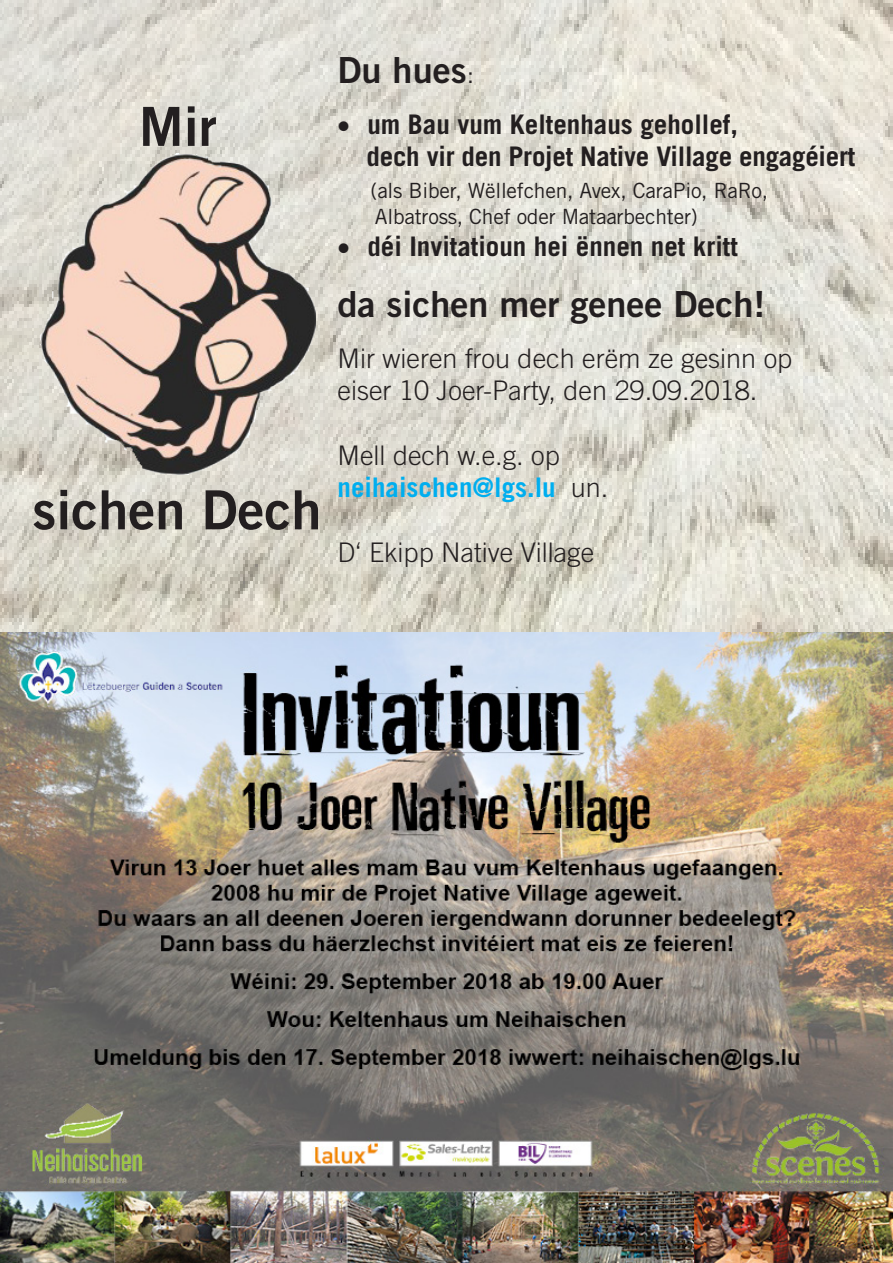
<style>
.page{position:relative;width:893px;height:1263px;background:#fff}
.page>*{position:absolute;margin:0;border:0;box-sizing:border-box;transform-origin:0 0}
.t1{font:54px "Trade Gothic Bold Two";color:#231f20}
.t2{font:36px "Trade Gothic Bold Two";color:#231f20}
.t3{font:300 27px/32.4px "Trade Gothic";color:#231f20}
.t4{font:700 27px/32.4px "Trade Gothic";color:#231f20}
.t5{font:21px/25.2px "Trade Gothic";letter-spacing:-.01em;color:#231f20}
.s1{font-family:"Trade Gothic";font-weight:300;font-size:27px}
.s2{font-weight:700;color:#00aeef}
</style>
<div class="page">
<img style="left:0;top:0;width:893px;height:1263px">
<img style="left:40px;top:154px;width:276px;height:320px">
<h1 class="t1" style="left:139px;top:93px;width:79px">Mir</h1>
<h1 class="t1" style="left:32px;top:477px;width:291px">sichen Dech</h1>
<h2 class="t2" style="left:338px;top:48px;width:138px">Du hues<span class="s1">:</span></h2>
<p class="t4" style="left:367px;top:107px;width:490px;text-indent:-29px">• um Bau vum Keltenhaus gehollef,<br>dech vir den Projet Native Village engagéiert</p>
<p class="t5" style="left:371px;top:178px;width:399px">(als Biber, Wëllefchen, Avex, CaraPio, RaRo,<br>Albatross, Chef oder Mataarbechter)</p>
<p class="t4" style="left:338px;top:230px;width:402px">• déi Invitatioun hei ënnen net kritt</p>
<h2 class="t2" style="left:338px;top:282px;width:429px">da sichen mer genee Dech!</h2>
<p class="t3" style="left:338px;top:341px;width:456px">Mir wieren frou dech erëm ze gesinn op eiser 10 Joer-Party, den 29.09.2018.</p>
<p class="t3" style="left:338px;top:439px;width:272px">Mell dech w.e.g. op <span class="s2">neihaischen@lgs.lu</span> un.</p>
<p class="t3" style="left:338px;top:536px;width:258px">D‘ Ekipp Native Village</p>
</div>
